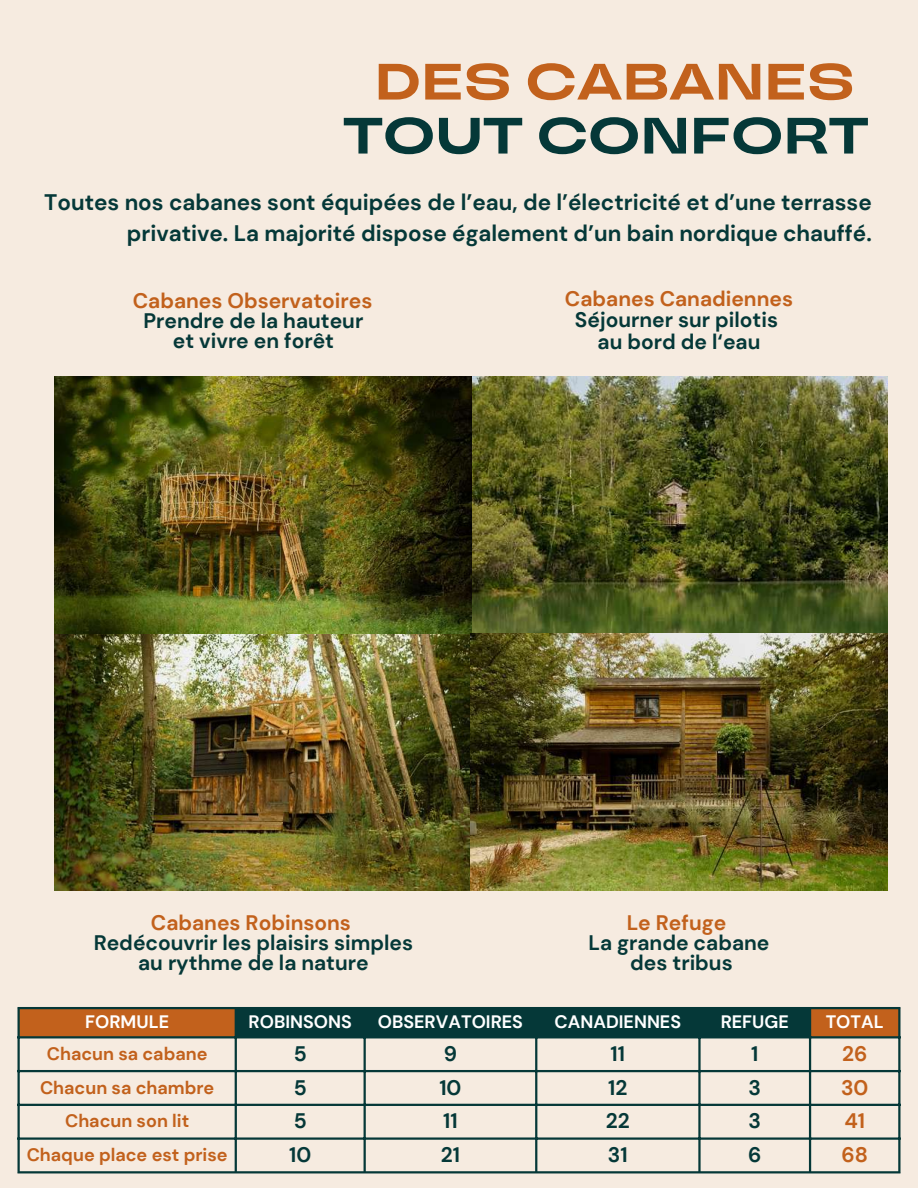
<style>
.page{position:relative;width:918px;height:1188px;background:#f6ebe0}
.page>*{position:absolute;margin:0;border:0;box-sizing:border-box;transform-origin:0 0}
.t1{font:700 51px "TT Travels Next";color:#053838}
.t2{font:700 51px "TT Travels Next";color:#c2611c}
.t3{font:700 22.5px/30.3px "DM Sans";color:#053838;text-align:right}
.t4{font:700 21px/20.2px "DM Sans";color:#053838;text-align:center}
.t5{font:700 21px "DM Sans";color:#c2611c}
.t6{font:700 18px "DM Sans";color:#c2611c}
.t7{font:700 18px "DM Sans";color:#fff}
</style>
<div class="page">
<img style="left:55px;top:377px;width:832px;height:513px">
<svg style="left:20px;top:1009px;width:878px;height:27px;background:#46462e"></svg>
<hr style="left:17px;top:1009px;width:3px;height:162px;background:#053838">
<hr style="left:235px;top:1009px;width:2px;height:162px;background:#053838">
<hr style="left:364px;top:1009px;width:2px;height:162px;background:#053838">
<hr style="left:535px;top:1009px;width:2px;height:162px;background:#053838">
<hr style="left:698px;top:1009px;width:3px;height:162px;background:#053838">
<hr style="left:809px;top:1009px;width:2px;height:162px;background:#053838">
<hr style="left:898px;top:1009px;width:3px;height:162px;background:#053838">
<hr style="left:17px;top:1007px;width:884px;height:2px;background:#053838">
<hr style="left:17px;top:1036px;width:884px;height:2px;background:#053838">
<hr style="left:17px;top:1070px;width:884px;height:2px;background:#053838">
<hr style="left:17px;top:1104px;width:884px;height:2px;background:#053838">
<hr style="left:17px;top:1137px;width:884px;height:3px;background:#053838">
<hr style="left:17px;top:1171px;width:884px;height:2px;background:#053838">
<h1 class="t2" style="left:375px;top:46px;width:482px">DES CABANES</h1>
<h1 class="t1" style="left:343px;top:100px;width:527px">TOUT CONFORT</h1>
<p class="t3" style="left:44px;top:187px;width:829px">Toutes nos cabanes sont équipées de l’eau, de l’électricité et d’une terrasse privative. La majorité dispose également d’un bain nordique chauffé.</p>
<p class="t5" style="left:133px;top:287px;width:241px">Cabanes Observatoires</p>
<p class="t4" style="left:144px;top:311px;width:221px">Prendre de la hauteur et vivre en forêt</p>
<p class="t5" style="left:565px;top:285px;width:230px">Cabanes Canadiennes</p>
<p class="t4" style="left:575px;top:310px;width:205px;line-height:21.3px">Séjourner sur pilotis au bord de l‘eau</p>
<p class="t5" style="left:151px;top:909px;width:202px">Cabanes Robinsons</p>
<p class="t4" style="left:94px;top:932px;width:321px">Redécouvrir les plaisirs simples au rythme de la nature</p>
<p class="t5" style="left:627px;top:909px;width:101px">Le Refuge</p>
<p class="t4" style="left:589px;top:932px;width:182px">La grande cabane des tribus</p>
<p class="t7" style="left:85px;top:1010px;width:85px">FORMULE</p>
<p class="t7" style="left:249px;top:1010px;width:105px">ROBINSONS</p>
<p class="t7" style="left:378px;top:1010px;width:147px">OBSERVATOIRES</p>
<p class="t7" style="left:555px;top:1010px;width:128px">CANADIENNES</p>
<p class="t7" style="left:721px;top:1010px;width:70px">REFUGE</p>
<p class="t7" style="left:826px;top:1010px;width:60px">TOTAL</p>
<p class="t6" style="left:47px;top:1042px;width:162px">Chacun sa cabane</p>
<p class="t4" style="left:294px;top:1044px;width:15px">5</p>
<p class="t4" style="left:444px;top:1044px;width:15px">9</p>
<p class="t4" style="left:611px;top:1044px;width:16px">11</p>
<p class="t4" style="left:751px;top:1044px;width:9px">1</p>
<p class="t5" style="left:842px;top:1040px;width:27px">26</p>
<p class="t6" style="left:40px;top:1076px;width:176px">Chacun sa chambre</p>
<p class="t4" style="left:294px;top:1077px;width:15px">5</p>
<p class="t4" style="left:439px;top:1077px;width:24px">10</p>
<p class="t4" style="left:608px;top:1077px;width:21px">12</p>
<p class="t4" style="left:748px;top:1077px;width:14px">3</p>
<p class="t5" style="left:841px;top:1074px;width:29px">30</p>
<p class="t6" style="left:65px;top:1109px;width:126px">Chacun son lit</p>
<p class="t4" style="left:294px;top:1111px;width:15px">5</p>
<p class="t4" style="left:443px;top:1111px;width:16px">11</p>
<p class="t4" style="left:606px;top:1111px;width:25px">22</p>
<p class="t4" style="left:748px;top:1111px;width:14px">3</p>
<p class="t5" style="left:844px;top:1108px;width:22px">41</p>
<p class="t6" style="left:27px;top:1143px;width:202px">Chaque place est prise</p>
<p class="t4" style="left:289px;top:1145px;width:24px">10</p>
<p class="t4" style="left:441px;top:1145px;width:21px">21</p>
<p class="t4" style="left:608px;top:1145px;width:21px">31</p>
<p class="t4" style="left:748px;top:1145px;width:15px">6</p>
<p class="t5" style="left:841px;top:1141px;width:28px">68</p>
</div>
